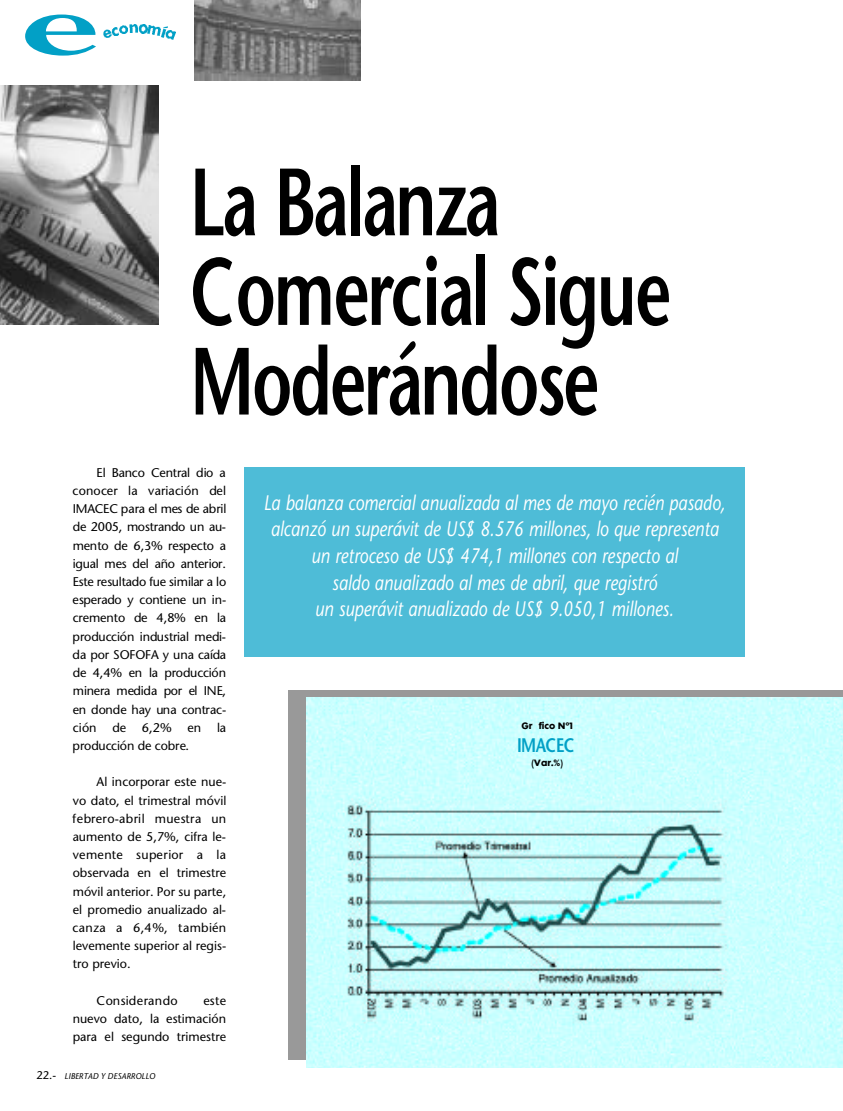
<style>
.page{position:relative;width:843px;height:1111px;background:#fff}
.page>*{position:absolute;margin:0;border:0;box-sizing:border-box;transform-origin:0 0}
.t1{font:600 95.2px/89.6px "Stone Sans";color:#000;scale:.7 1}
.t2{font:700 81.2px "Century Old Style";color:#02a0c6;scale:1.8 1}
.t3{font:italic 21px/26.6px "Stone Sans";color:#fff;text-align:center;scale:.8 1}
.t4{font:600 19.6px "Stone Sans";color:#02a0c6;scale:.8 1}
.t5{font:12.6px/18.2px "Stone Sans";color:#000;text-align:justify}
.t6{font:12.6px "Stone Sans";letter-spacing:.03em;color:#000}
.t7{font:italic 8.4px "Stone Sans";color:#000}
.t8{font:8.4px "Cg Futura Maxi Bd";color:#000}
.s1{font-style:normal;font-size:11.2px}
</style>
<div class="page">
<div style="left:288px;top:690px;width:554px;height:369px;background:#999"></div>
<img style="left:307px;top:698px;width:535px;height:369px">
<img style="left:103px;top:29px;width:9px;height:9px">
<svg style="left:107px;top:25px;width:40px;height:10px"></svg>
<img style="left:144px;top:26px;width:16px;height:10px">
<svg style="left:157px;top:27px;width:10px;height:9px"></svg>
<img style="left:161px;top:31px;width:14px;height:9px">
<img style="left:195px;top:0;width:165px;height:81px">
<div style="left:244px;top:468px;width:500px;height:189px;background:#4ebcd7"></div>
<img style="left:0;top:85px;width:158px;height:239px">
<h2 class="t2" style="left:21px;top:-6px;width:45px">e</h2>
<h1 class="t1" style="left:190px;top:167px;width:685px">La Balanza<br>Comercial Sigue<br>Moderándose</h1>
<p class="t5" style="left:72px;top:465px;width:155px;text-indent:24px">El Banco Central dio a conocer la variación del IMACEC para el mes de abril de 2005, mostrando un au&shy;mento de 6,3% respecto a igual mes del año anterior.<br>Este resultado fue similar a lo esperado y contiene un in&shy;cremento de 4,8% en la producción industrial medi&shy;da por SOFOFA y una caída de 4,4% en la producción minera medida por el INE, en donde hay una contrac&shy;ción</p>
<p class="t5" style="left:112px;top:719px;width:90px">de 6,2% en</p>
<p class="t5" style="left:217px;top:719px;width:10px">la</p>
<p class="t5" style="left:73px;top:738px;width:118px">producción de cobre.</p>
<p class="t5" style="left:72px;top:774px;width:155px;text-indent:24px">Al incorporar este nue&shy;vo dato, el trimestral móvil febrero-abril muestra un aumento de 5,7%, cifra le&shy;vemente superior a la observada en el trimestre móvil anterior. Por su parte, el promedio anualizado al&shy;canza a 6,4%, también levemente superior al regis&shy;tro previo.</p>
<p class="t6" style="left:96px;top:995px;width:83px">Considerando</p>
<p class="t5" style="left:73px;top:992px;width:155px;text-indent:131px">este nuevo dato, la estimación para el segundo trimestre</p>
<p class="t7" style="left:36px;top:1073px;width:120px"><span class="s1">22.-</span> LIBERTAD Y DESARROLLO</p>
<p class="t3" style="left:264px;top:491px;width:578px">La balanza comercial anualizada al mes de mayo recién pasado, alcanzó un superávit de US$ 8.576 millones, lo que representa un retroceso de US$ 474,1 millones con respecto al<br>saldo anualizado al mes de abril, que registró<br>un superávit anualizado de US$ 9.050,1 millones.</p>
<p class="t8" style="left:521px;top:722px;width:53px">Gráfico Nº1</p>
<h3 class="t4" style="left:517px;top:737px;width:73px">IMACEC</h3>
<p class="t8" style="left:531px;top:759px;width:33px">(Var.%)</p>
</div>
